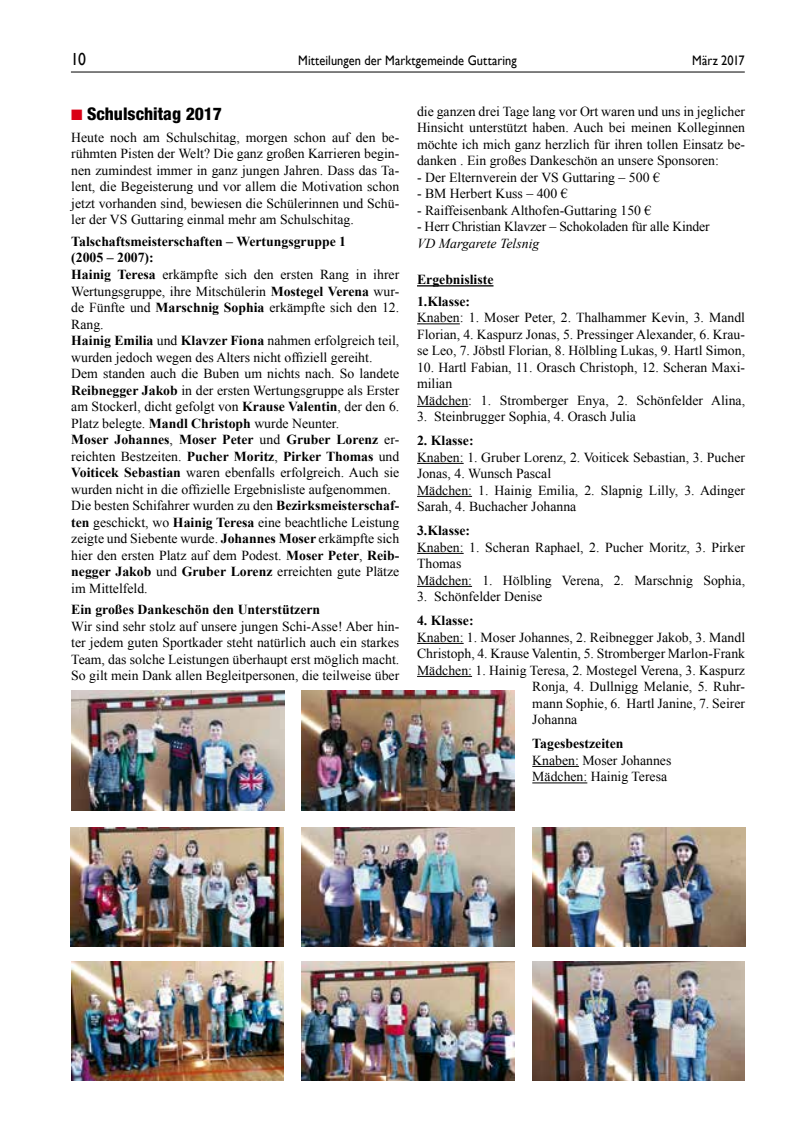
<style>
.page{position:relative;width:798px;height:1134px;background:#fff}
.page>*{position:absolute;margin:0;border:0;box-sizing:border-box;transform-origin:0 0}
.t1{font:800 condensed 17.5px "Helvetica Neue";color:#000}
.t2{font:17.5px "Gill Sans";color:#000;scale:.9 1}
.t3{font:13.75px/16.5px "Times New Roman";color:#000}
.t4{font:700 13.75px/21.5px "Times New Roman";color:#000}
.t5{font:13.75px "Gill Sans";letter-spacing:.005em;color:#000;scale:.9 1}
.t6{font:italic 13.75px "Times New Roman";color:#000}
.s1{color:#da0015}
.s2{font-weight:700}
</style>
<div class="page">
<hr style="left:71px;top:72px;width:673px;height:1px;background:#000">
<img style="left:71px;top:691px;width:213px;height:119px">
<img style="left:71px;top:827px;width:212px;height:119px">
<img style="left:301px;top:827px;width:213px;height:119px">
<img style="left:532px;top:827px;width:212px;height:119px">
<img style="left:71px;top:961px;width:212px;height:120px">
<img style="left:301px;top:961px;width:213px;height:120px">
<img style="left:532px;top:961px;width:212px;height:120px">
<hr style="left:417px;top:285px;width:76px;height:1px;background:#000">
<hr style="left:417px;top:323px;width:42px;height:1px;background:#000">
<hr style="left:417px;top:406px;width:51px;height:1px;background:#000">
<hr style="left:417px;top:463px;width:46px;height:1px;background:#000">
<hr style="left:417px;top:496px;width:55px;height:1px;background:#000">
<hr style="left:417px;top:553px;width:46px;height:1px;background:#000">
<hr style="left:417px;top:586px;width:55px;height:1px;background:#000">
<hr style="left:417px;top:643px;width:46px;height:1px;background:#000">
<hr style="left:417px;top:676px;width:55px;height:1px;background:#000">
<hr style="left:532px;top:766px;width:46px;height:1px;background:#000">
<hr style="left:532px;top:782px;width:55px;height:1px;background:#000">
<img style="left:301px;top:691px;width:213px;height:119px">
<p class="t2" style="left:71px;top:49px;width:18px">10</p>
<p class="t5" style="left:298px;top:53px;width:244px">Mitteilungen der Marktgemeinde Guttaring</p>
<p class="t5" style="left:692px;top:53px;width:60px">März 2017</p>
<p class="t1" style="left:71px;top:103px;width:152px"><span class="s1">■</span> Schulschitag 2017</p>
<p class="t3" style="left:71px;top:129px;width:329px;text-align:justify">Heute noch am Schulschitag, morgen schon auf den be&shy;rühmten Pisten der Welt? Die ganz großen Karrieren begin&shy;nen zumindest immer in ganz jungen Jahren. Dass das Ta&shy;lent, die Begeisterung und vor allem die Motivation schon jetzt vorhanden sind, bewiesen die Schülerinnen und Schü&shy;ler der VS Guttaring einmal mehr am Schulschitag.</p>
<p class="t3" style="left:71px;top:233px;width:329px"><span class="s2">Talschaftsmeisterschaften – Wertungsgruppe 1<br>(2005 – 2007):<br>Hainig Teresa</span> erkämpfte sich den ersten Rang in ihrer Wertungsgruppe, ihre Mitschülerin <span class="s2">Mostegel Verena</span> wur&shy;de Fünfte und <span class="s2">Marschnig Sophia</span> erkämpfte sich den 12.<br>Rang.<br><span class="s2">Hainig Emilia</span> und <span class="s2">Klavzer Fiona</span> nahmen erfolgreich teil, wurden jedoch wegen des Alters nicht offiziell gereiht.<br>Dem standen auch die Buben um nichts nach. So landete <span class="s2">Reibnegger Jakob</span> in der ersten Wertungsgruppe als Erster am Stockerl, dicht gefolgt von <span class="s2">Krause Valentin</span>, der den 6.<br>Platz belegte. <span class="s2">Mandl Christoph</span> wurde Neunter.<br><span class="s2">Moser Johannes</span>, <span class="s2">Moser Peter</span> und <span class="s2">Gruber Lorenz</span> er&shy;reichten Bestzeiten. <span class="s2">Pucher Moritz</span>, <span class="s2">Pirker Thomas</span> und <span class="s2">Voiticek Sebastian</span> waren ebenfalls erfolgreich. Auch sie wurden nicht in die offizielle Ergebnisliste aufgenommen.<br>Die besten Schifahrer wurden zu den <span class="s2">Bezirksmeisterschaf&shy;ten</span> geschickt, wo <span class="s2">Hainig Teresa</span> eine beachtliche Leistung zeigte und Siebente wurde. <span class="s2">Johannes Moser</span> erkämpfte sich hier den ersten Platz auf dem Podest. <span class="s2">Moser Peter</span>, <span class="s2">Reib&shy;negger Jakob</span> und <span class="s2">Gruber Lorenz</span> erreichten gute Plätze im Mittelfeld.</p>
<p class="t4" style="left:71px;top:598px;width:250px">Ein großes Dankeschön den Unterstützern</p>
<p class="t3" style="left:71px;top:617px;width:329px;text-align:justify">Wir sind sehr stolz auf unsere jungen Schi-Asse! Aber hin&shy;ter jedem guten Sportkader steht natürlich auch ein starkes Team, das solche Leistungen überhaupt erst möglich macht.<br>So gilt mein Dank allen Begleitpersonen, die teilweise über</p>
<p class="t3" style="left:417px;top:103px;width:329px;text-align:justify">die ganzen drei Tage lang vor Ort waren und uns in jeglicher Hinsicht unterstützt haben. Auch bei meinen Kolleginnen möchte ich mich ganz herzlich für ihren tollen Einsatz be&shy;danken . Ein großes Dankeschön an unsere Sponsoren:</p>
<p class="t3" style="left:417px;top:169px;width:244px">- Der Elternverein der VS Guttaring – 500 €</p>
<p class="t3" style="left:417px;top:185px;width:152px">- BM Herbert Kuss – 400 €</p>
<p class="t3" style="left:417px;top:202px;width:236px">- Raiffeisenbank Althofen-Guttaring 150 €</p>
<p class="t3" style="left:417px;top:218px;width:294px">- Herr Christian Klavzer – Schokoladen für alle Kinder</p>
<p class="t6" style="left:417px;top:234px;width:124px">VD Margarete Telsnig</p>
<p class="t4" style="left:417px;top:269px;width:78px">Ergebnisliste<br>1.Klasse:</p>
<p class="t3" style="left:417px;top:309px;width:329px;text-align:justify">Knaben: 1. Moser Peter, 2. Thalhammer Kevin, 3. Mandl Florian, 4. Kaspurz Jonas, 5. Pressinger Alexander, 6. Krau&shy;se Leo, 7. Jöbstl Florian, 8. Hölbling Lukas, 9. Hartl Simon,</p>
<p class="t3" style="left:417px;top:359px;width:329px">10. Hartl Fabian, 11. Orasch Christoph, 12. Scheran Maxi&shy;milian<br>Mädchen: 1. Stromberger Enya, 2. Schönfelder Alina,</p>
<p class="t3" style="left:417px;top:408px;width:220px">3. Steinbrugger Sophia, 4. Orasch Julia</p>
<p class="t4" style="left:417px;top:430px;width:58px">2. Klasse:</p>
<p class="t3" style="left:417px;top:449px;width:329px">Knaben: 1. Gruber Lorenz, 2. Voiticek Sebastian, 3. Pucher Jonas, 4. Wunsch Pascal<br>Mädchen: 1. Hainig Emilia, 2. Slapnig Lilly, 3. Adinger Sarah, 4. Buchacher Johanna</p>
<p class="t4" style="left:417px;top:520px;width:55px">3.Klasse:</p>
<p class="t3" style="left:417px;top:539px;width:329px">Knaben: 1. Scheran Raphael, 2. Pucher Moritz, 3. Pirker<br>Thomas<br>Mädchen: 1. Hölbling Verena, 2. Marschnig Sophia,</p>
<p class="t3" style="left:417px;top:588px;width:127px">3. Schönfelder Denise</p>
<p class="t4" style="left:417px;top:610px;width:58px">4. Klasse:</p>
<p class="t3" style="left:417px;top:629px;width:329px">Knaben: 1. Moser Johannes, 2. Reibnegger Jakob, 3. Mandl</p>
<p class="t3" style="left:417px;top:645px;width:329px">Christoph, 4. Krause Valentin, 5. Stromberger Marlon-Frank</p>
<p class="t3" style="left:417px;top:662px;width:329px">Mädchen: 1. Hainig Teresa, 2. Mostegel Verena, 3. Kaspurz</p>
<p class="t3" style="left:532px;top:678px;width:214px">Ronja, 4. Dullnigg Melanie, 5. Ruhr-</p>
<p class="t3" style="left:532px;top:695px;width:214px">mann Sophie, 6. Hartl Janine, 7. Seirer</p>
<p class="t3" style="left:532px;top:711px;width:47px">Johanna</p>
<p class="t4" style="left:532px;top:733px;width:93px">Tagesbestzeiten</p>
<p class="t3" style="left:532px;top:752px;width:140px">Knaben: Moser Johannes<br>Mädchen: Hainig Teresa</p>
</div>
